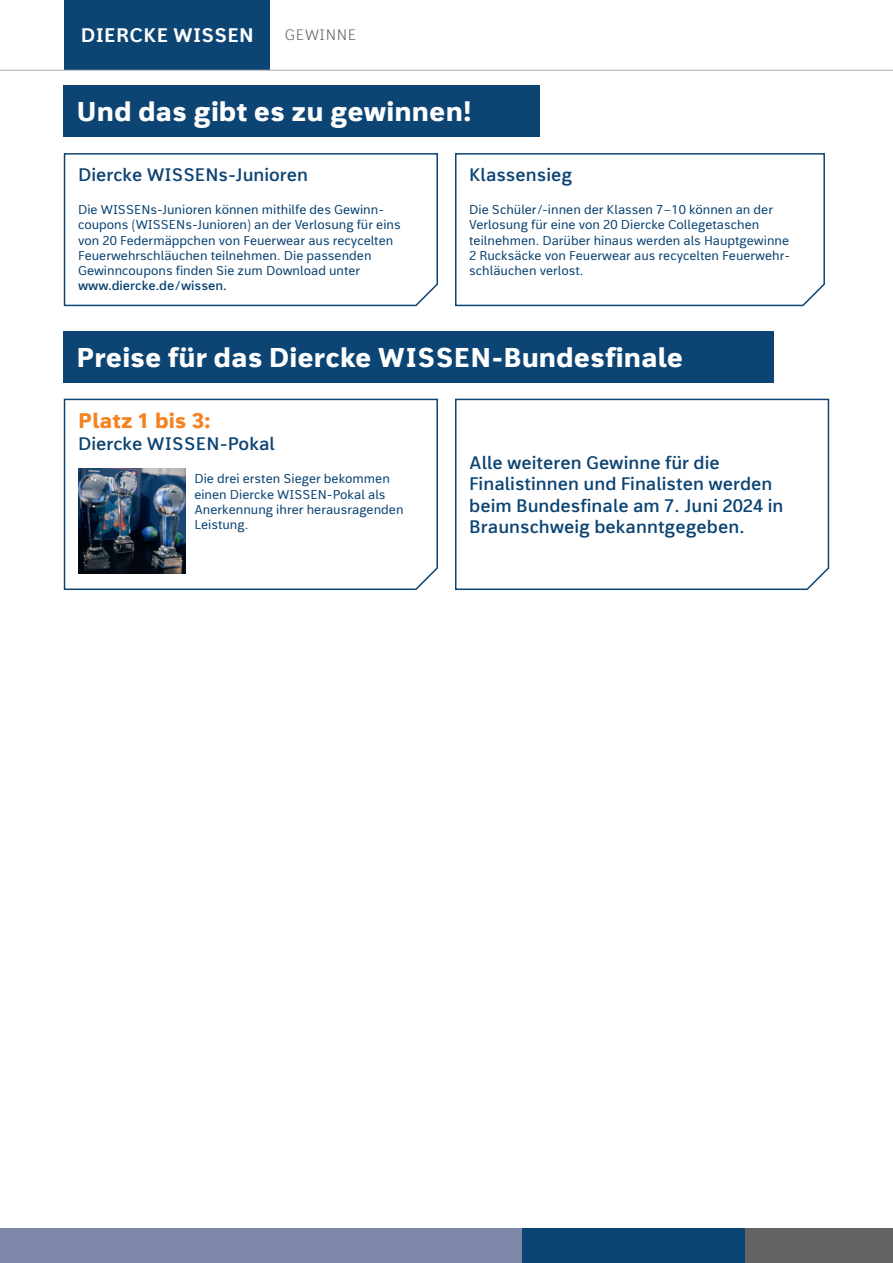
<style>
.page{position:relative;width:893px;height:1263px;background:#fff}
.page>*{position:absolute;margin:0;border:0;box-sizing:border-box;transform-origin:0 0}
.t1{font:900 27px "bs Thomas Sans 1";color:#fff}
.t2{font:900 21px "bs Thomas Sans 1";color:#f58220}
.t3{font:700 19.5px "bs Thomas Sans 1";letter-spacing:.01em;color:#fff}
.t4{font:600 18px/21.6px "bs Thomas Sans 1";color:#0c4473}
.t5{font:300 15px "bs Thomas Sans 1";color:#636366}
.t6{font:12.75px/15.3px "bs Thomas Sans 1";color:#0c4473}
.t7{font:600 12.75px "bs Thomas Sans 1";color:#0c4473}
</style>
<div class="page">
<hr style="left:0;top:70px;width:1px;height:1158px;background:#dee0e9">
<div style="left:64px;top:0;width:205px;height:70px;background:#0c4473"></div>
<hr style="left:0;top:70px;width:893px;height:1px;background:#a8a9ad">
<div style="left:744px;top:1228px;width:149px;height:35px;background:#636366"></div>
<div style="left:521px;top:1228px;width:223px;height:35px;background:#0c4473"></div>
<div style="left:0;top:1228px;width:521px;height:35px;background:#7e88a8"></div>
<hr style="left:0;top:1228px;width:1px;height:35px;background:#636366">
<div style="left:64px;top:85px;width:476px;height:51px;background:#0c4473"></div>
<svg style="left:63px;top:153px;width:375px;height:154px"></svg>
<svg style="left:455px;top:153px;width:370px;height:154px"></svg>
<div style="left:64px;top:332px;width:710px;height:51px;background:#0c4473"></div>
<svg style="left:63px;top:398px;width:375px;height:192px"></svg>
<svg style="left:455px;top:398px;width:375px;height:192px"></svg>
<img style="left:79px;top:469px;width:107px;height:105px">
<h3 class="t3" style="left:81px;top:23px;width:175px">DIERCKE WISSEN</h3>
<p class="t5" style="left:285px;top:26px;width:12px">GEW</p>
<p class="t5" style="left:320px;top:26px;width:35px">INNE</p>
<h1 class="t1" style="left:77px;top:94px;width:397px">Und das gibt es zu gewinnen!</h1>
<h3 class="t4" style="left:78px;top:165px;width:232px">Diercke WISSENs-Junioren</h3>
<p class="t6" style="left:78px;top:203px;width:324px">Die WISSENs-Junioren können mithilfe des Gewinn&shy;coupons (WISSENs-Junioren) an der Verlosung für eins von 20 Federmäppchen von Feuerwear aus recycelten Feuerwehrschläuchen teilnehmen. Die passenden Gewinncoupons finden Sie zum Download unter</p>
<p class="t7" style="left:78px;top:278px;width:150px">www.diercke.de/wissen.</p>
<h3 class="t4" style="left:469px;top:165px;width:105px">Klassensieg</h3>
<p class="t6" style="left:469px;top:203px;width:322px">Die Schüler/-innen der Klassen 7–10 können an der Verlosung für eine von 20 Diercke Collegetaschen teilnehmen. Darüber hinaus werden als Hauptgewinne 2 Rucksäcke von Feuerwear aus recycelten Feuerwehr&shy;schläuchen verlost.</p>
<h1 class="t1" style="left:77px;top:341px;width:608px">Preise für das Diercke Wissen-Bundesfinale</h1>
<h2 class="t2" style="left:78px;top:408px;width:134px">Platz 1 bis 3:</h2>
<h3 class="t4" style="left:78px;top:434px;width:99px">Diercke Wissen</h3>
<h3 class="t4" style="left:220px;top:434px;width:57px">-Pokal</h3>
<p class="t6" style="left:194px;top:472px;width:211px">Die drei ersten Sieger bekommen einen Diercke WISSEN-Pokal als<br>Anerkennung ihrer herausragenden<br>Leistung.</p>
<h3 class="t4" style="left:469px;top:453px;width:316px">Alle weiteren Gewinne für die Finalistinnen und Finalisten werden beim Bundesfinale am 7. Juni 2024 in Braunschweig bekanntgegeben.</h3>
</div>
